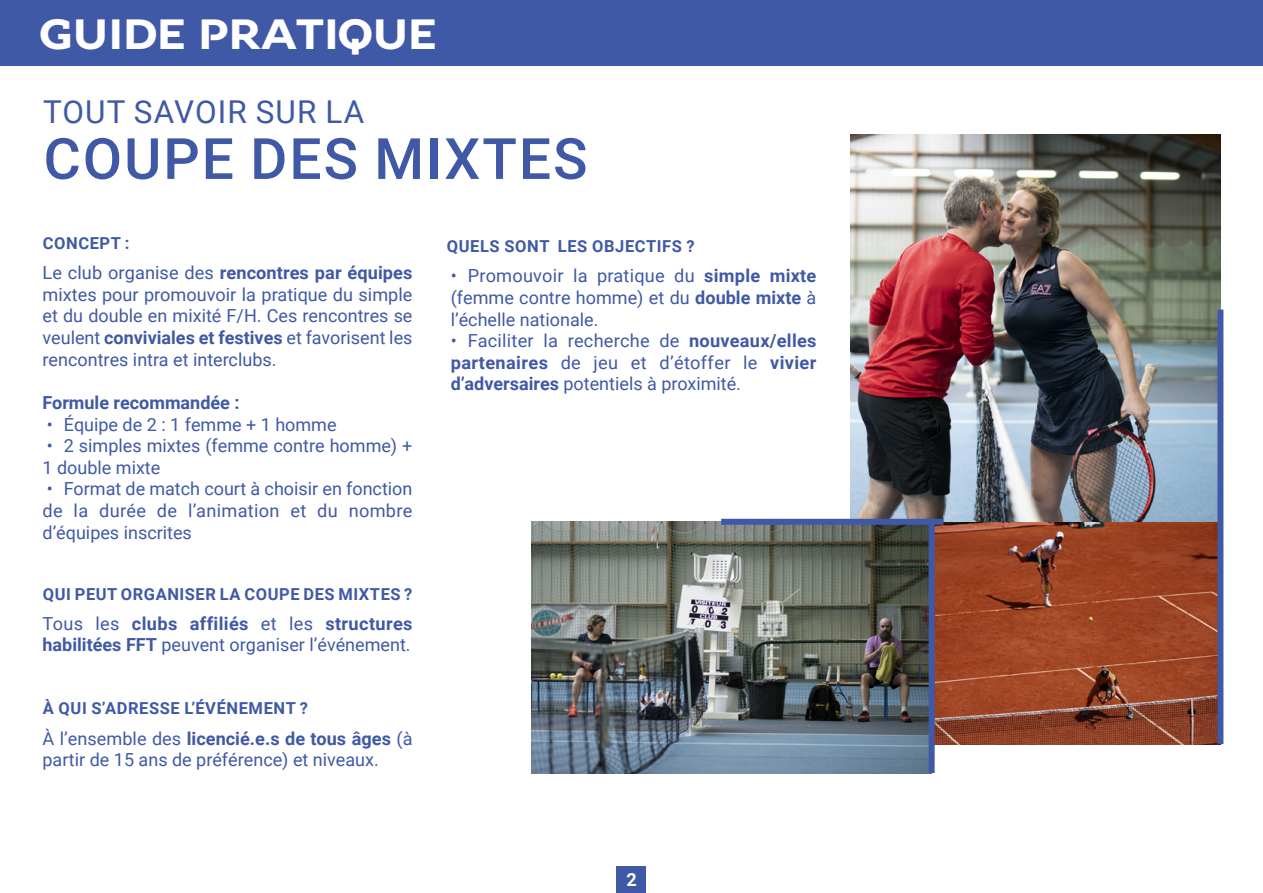
<style>
.page{position:relative;width:1263px;height:893px;background:#fff}
.page>*{position:absolute;margin:0;border:0;box-sizing:border-box;transform-origin:0 0}
.t1{font:500 57px "Roboto";letter-spacing:.035em;color:#4059a6}
.t2{font:46.5px "FF Tennis V";letter-spacing:-.01em;color:#fff}
.t3{font:31.5px "Roboto";letter-spacing:.035em;color:#4059a6}
.t4{font:18px/21.6px "Roboto";color:#4059a6;text-align:justify}
.t5{font:700 18px "Roboto";color:#4059a6}
.t6{font:700 18px "Roboto";color:#fff}
.t7{font:700 16.5px "Roboto";letter-spacing:.035em;color:#4059a6}
.s1{font-weight:700}
</style>
<div class="page">
<div style="left:0;top:0;width:1263px;height:66px;background:#4059a6"></div>
<div style="left:617px;top:867px;width:29px;height:26px;background:#4059a6"></div>
<img style="left:935px;top:522px;width:282px;height:222px">
<img style="left:532px;top:522px;width:397px;height:251px">
<img style="left:850px;top:135px;width:370px;height:387px">
<div style="left:929px;top:522px;width:6px;height:251px;background:#4059a6"></div>
<div style="left:721px;top:519px;width:222px;height:6px;background:#4059a6"></div>
<div style="left:1217px;top:310px;width:6px;height:434px;background:#4059a6"></div>
<h2 class="t2" style="left:39px;top:8px;width:400px">GUIDE PRATIQUE</h2>
<h3 class="t3" style="left:43px;top:90px;width:323px">TOUT SAVOIR SUR LA</h3>
<h1 class="t1" style="left:44px;top:119px;width:545px">COUPE DES MIXTES</h1>
<p class="t7" style="left:43px;top:232px;width:88px">CONCEPT :</p>
<p class="t4" style="left:43px;top:261px;width:371px">Le club organise des <span class="s1">rencontres par équipes </span>mixtes pour promouvoir la pratique du simple et du double en mixité F/H. Ces rencontres se veulent <span class="s1">conviviales et festives</span> et favorisent les rencontres intra et interclubs.</p>
<p class="t5" style="left:43px;top:390px;width:199px">Formule recommandée :</p>
<p class="t4" style="left:47px;top:413px;width:291px">• Équipe de 2 : 1 femme + 1 homme</p>
<p class="t4" style="left:43px;top:434px;width:371px">• 2 simples mixtes (femme contre homme) +<br>1 double mixte</p>
<p class="t4" style="left:43px;top:477px;width:371px">• Format de match court à choisir en fonction de la durée de l’animation et du nombre d’équipes inscrites</p>
<p class="t7" style="left:43px;top:582px;width:371px">QUI PEUT ORGANISER LA COUPE DES MIXTES ?</p>
<p class="t4" style="left:43px;top:612px;width:371px">Tous les <span class="s1">clubs affiliés</span> et les <span class="s1">structures habilitées FFT</span> peuvent organiser l’événement.</p>
<p class="t7" style="left:43px;top:697px;width:267px">À QUI S’ADRESSE L’ÉVÉNEMENT ?</p>
<p class="t4" style="left:43px;top:727px;width:371px">À l’ensemble des <span class="s1">licencié.e.s de tous âges</span> (à partir de 15 ans de préférence) et niveaux.</p>
<p class="t7" style="left:447px;top:235px;width:249px">QUELS SONT LES OBJECTIFS ?</p>
<p class="t4" style="left:451px;top:265px;width:367px">• Promouvoir la pratique du <span class="s1">simple mixte </span>(femme contre homme) et du <span class="s1">double mixte</span> à l’échelle nationale.</p>
<p class="t4" style="left:451px;top:329px;width:367px">• Faciliter la recherche de <span class="s1">nouveaux/elles partenaires</span> de jeu et d’étoffer le <span class="s1">vivier d’adversaires</span> potentiels à proximité.</p>
<p class="t6" style="left:626px;top:867px;width:12px">2</p>
</div>
